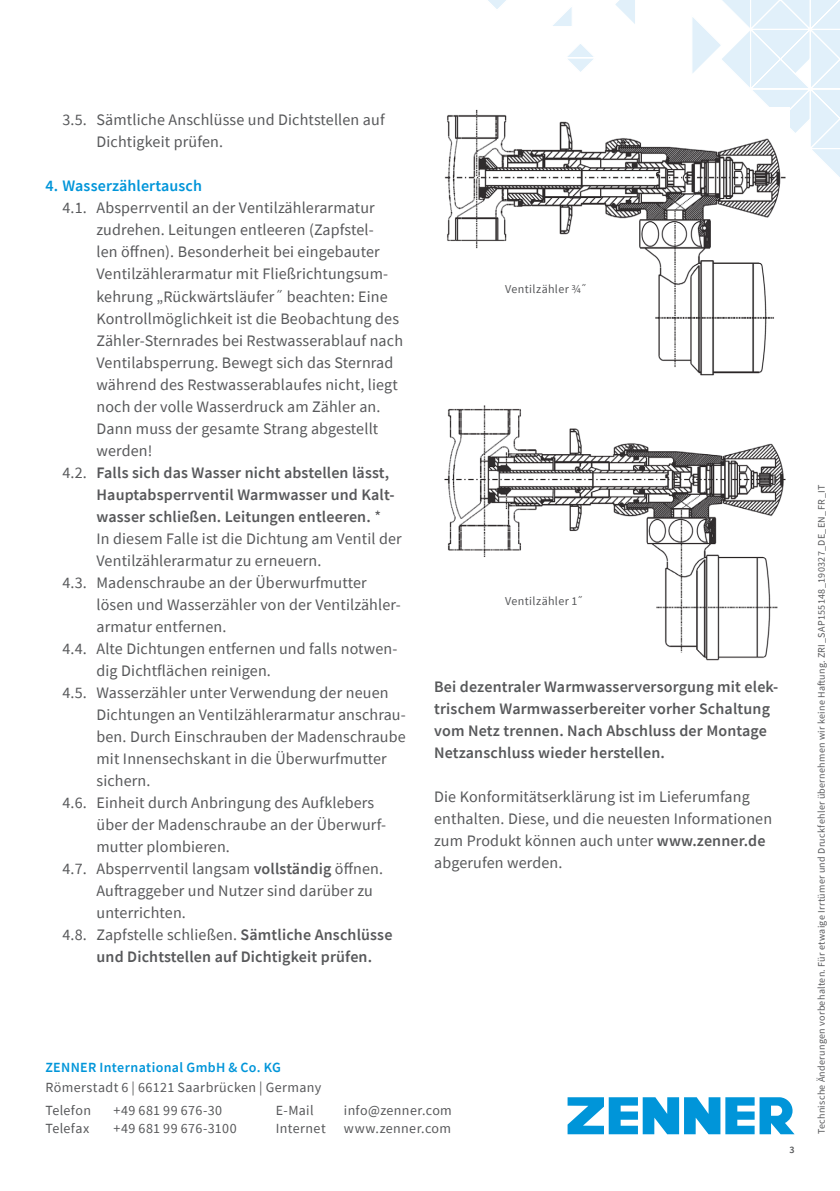
<style>
.page{position:relative;width:840px;height:1191px;background:#fff}
.page>*{position:absolute;margin:0;border:0;box-sizing:border-box;transform-origin:0 0}
.t1{font:16px/22px "Source Sans Pro";letter-spacing:.01em;color:#57585a}
.t2{font:600 16px/22px "Source Sans Pro";letter-spacing:.01em;color:#57585a}
.t3{font:600 16px "Source Sans Pro";letter-spacing:.01em;color:#0095d9}
.t4{font:14px/23.6px "Source Sans Pro";letter-spacing:.03em;color:#57585a}
.t5{font:600 14px "Source Sans Pro";letter-spacing:.025em;color:#0095d9}
.t6{font:12px "Source Sans Pro";letter-spacing:.03em;color:#57585a}
.t7{font:10px "Source Sans Pro";letter-spacing:.03em;color:#57585a}
.t8{font:600 10px "Source Sans Pro";color:#57585a}
.s1{font-weight:400}
.s2{font-weight:600}
</style>
<div class="page">
<svg style="left:488px;top:0;width:351px;height:176px"></svg>
<svg style="left:567px;top:1097px;width:227px;height:37px"></svg>
<img style="left:444px;top:107px;width:345px;height:269px">
<img style="left:444px;top:405px;width:342px;height:256px">
<p class="t1" style="left:96px;top:109px;width:289px;text-indent:-34px">3.5. Sämtliche Anschlüsse und Dichtstellen auf<br>Dichtigkeit prüfen.</p>
<p class="t3" style="left:45px;top:176px;width:158px">4. Wasserzählertausch</p>
<p class="t1" style="left:62px;top:197px;width:314px">4.1. Absperrventil an der Ventilzählerarmatur</p>
<p class="t1" style="left:96px;top:219px;width:279px">zudrehen. Leitungen entleeren (Zapfstel-</p>
<p class="t1" style="left:96px;top:241px;width:284px">len öffnen). Besonderheit bei eingebauter</p>
<p class="t1" style="left:96px;top:263px;width:293px">Ventilzählerarmatur mit Fließrichtungsum-</p>
<p class="t1" style="left:96px;top:285px;width:292px">kehrung „Rückwärtsläufer˝ beachten: Eine</p>
<p class="t1" style="left:96px;top:307px;width:304px">Kontrollmöglichkeit ist die Beobachtung des</p>
<p class="t1" style="left:96px;top:329px;width:308px">Zähler-Sternrades bei Restwasserablauf nach</p>
<p class="t1" style="left:96px;top:351px;width:298px">Ventilabsperrung. Bewegt sich das Sternrad</p>
<p class="t1" style="left:96px;top:373px;width:303px">während des Restwasserablaufes nicht, liegt</p>
<p class="t1" style="left:96px;top:395px;width:285px">noch der volle Wasserdruck am Zähler an.</p>
<p class="t1" style="left:96px;top:417px;width:283px">Dann muss der gesamte Strang abgestellt</p>
<p class="t1" style="left:96px;top:439px;width:57px">werden!</p>
<p class="t2" style="left:62px;top:461px;width:328px"><span class="s1">4.2.</span> Falls sich das Wasser nicht abstellen lässt,</p>
<p class="t2" style="left:96px;top:483px;width:299px">Hauptabsperrventil Warmwasser und Kalt-</p>
<p class="t2" style="left:96px;top:505px;width:286px">wasser schließen. Leitungen entleeren. <span class="s1">*</span></p>
<p class="t1" style="left:96px;top:527px;width:306px">In diesem Falle ist die Dichtung am Ventil der</p>
<p class="t1" style="left:96px;top:549px;width:226px">Ventilzählerarmatur zu erneuern.</p>
<p class="t1" style="left:62px;top:571px;width:306px">4.3. Madenschraube an der Überwurfmutter</p>
<p class="t1" style="left:96px;top:593px;width:306px">lösen und Wasserzähler von der Ventilzähler-</p>
<p class="t1" style="left:96px;top:615px;width:131px">armatur entfernen.</p>
<p class="t1" style="left:62px;top:637px;width:336px">4.4. Alte Dichtungen entfernen und falls notwen-</p>
<p class="t1" style="left:96px;top:659px;width:176px">dig Dichtflächen reinigen.</p>
<p class="t1" style="left:62px;top:681px;width:327px">4.5. Wasserzähler unter Verwendung der neuen</p>
<p class="t1" style="left:96px;top:703px;width:310px">Dichtungen an Ventilzählerarmatur anschrau-</p>
<p class="t1" style="left:96px;top:725px;width:310px">ben. Durch Einschrauben der Madenschraube</p>
<p class="t1" style="left:96px;top:747px;width:291px">mit Innensechskant in die Überwurfmutter</p>
<p class="t1" style="left:96px;top:769px;width:55px">sichern.</p>
<p class="t1" style="left:62px;top:791px;width:313px">4.6. Einheit durch Anbringung des Aufklebers</p>
<p class="t1" style="left:96px;top:813px;width:291px">über der Madenschraube an der Überwurf-</p>
<p class="t1" style="left:96px;top:835px;width:135px">mutter plombieren.</p>
<p class="t1" style="left:62px;top:857px;width:322px">4.7. Absperrventil langsam <span class="s2">vollständig</span> öffnen.</p>
<p class="t1" style="left:96px;top:879px;width:278px">Auftraggeber und Nutzer sind darüber zu</p>
<p class="t1" style="left:96px;top:901px;width:91px">unterrichten.</p>
<p class="t1" style="left:62px;top:923px;width:331px">4.8. Zapfstelle schließen. <span class="s2">Sämtliche Anschlüsse</span></p>
<p class="t2" style="left:96px;top:945px;width:277px">und Dichtstellen auf Dichtigkeit prüfen.</p>
<p class="t6" style="left:505px;top:281px;width:83px">Ventilzähler ¾˝</p>
<p class="t6" style="left:505px;top:593px;width:79px">Ventilzähler 1˝</p>
<p class="t2" style="left:434px;top:675px;width:345px">Bei dezentraler Warmwasserversorgung mit elek&shy;trischem Warmwasserbereiter vorher Schaltung vom Netz trennen. Nach Abschluss der Montage Netzanschluss wieder herstellen.</p>
<p class="t1" style="left:434px;top:785px;width:339px">Die Konformitätserklärung ist im Lieferumfang enthalten. Diese, und die neuesten Informationen zum Produkt können auch unter <span class="s2">www.zenner.de </span>abgerufen werden.</p>
<p class="t5" style="left:45px;top:1058px;width:237px">ZENNER International GmbH &amp; Co. KG</p>
<p class="t4" style="left:45px;top:1075px;width:277px">Römerstadt 6 | 66121 Saarbrücken | Germany<br>Telefon</p>
<p class="t4" style="left:276px;top:1098px;width:39px">E-Mail</p>
<p class="t4" style="left:344px;top:1098px;width:109px">info@zenner.com</p>
<p class="t4" style="left:276px;top:1116px;width:51px">Internet</p>
<p class="t4" style="left:344px;top:1116px;width:109px">www.zenner.com</p>
<p class="t4" style="left:113px;top:1098px;width:110px">+49 681 99 676-30</p>
<p class="t4" style="left:45px;top:1116px;width:45px">Telefax</p>
<p class="t4" style="left:113px;top:1116px;width:125px">+49 681 99 676-3100</p>
<p class="t8" style="left:789px;top:1143px;width:7px">3</p>
<p class="t7" style="left:814px;top:1134px;width:651px;rotate:-90deg">Technische Änderungen vorbehalten. Für etwaige Irrtümer und Druckfehler übernehmen wir keine Haftung. ZRI_SAP155148_190327_DE_EN_FR_IT</p>
</div>
